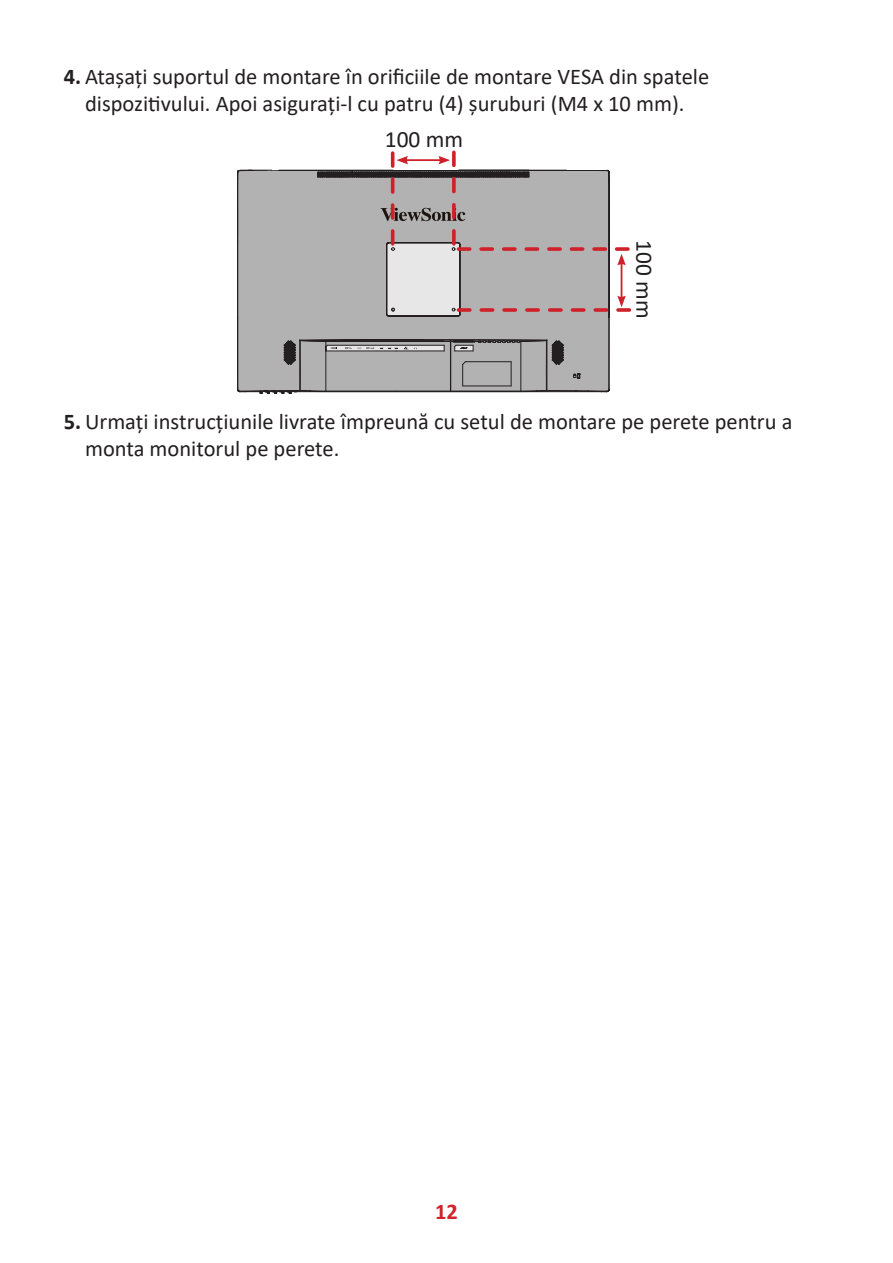
<style>
.page{position:relative;width:893px;height:1263px;background:#fff}
.page>*{position:absolute;margin:0;border:0;box-sizing:border-box;transform-origin:0 0}
.t1{font:23.4px "Calibri";color:#231f20}
.t2{font:22.5px/27px "Calibri";color:#231f20;text-align:center}
.t3{font:700 22.5px "Calibri";color:#d1232a}
.s1{font-weight:700}
</style>
<div class="page">
<svg style="left:237px;top:152px;width:392px;height:242px"></svg>
<p class="t2" style="left:64px;top:62px;width:647px"><span class="s1">4.</span> Atașați suportul de montare în orificiile de montare VESA din spatele dispozitivului. Apoi asigurați-l cu patru (4) șuruburi (M4 x 10 mm).</p>
<p class="t1" style="left:385px;top:123px;width:80px">100 mm</p>
<p class="t1" style="left:660px;top:240px;width:80px;rotate:90deg">100 mm</p>
<p class="t2" style="left:85px;top:407px;width:709px;text-align:left;text-indent:-21px"><span class="s1">5.</span> Urmați instrucțiunile livrate împreună cu setul de montare pe perete pentru a monta monitorul pe perete.</p>
<p class="t3" style="left:435px;top:1196px;width:24px">12</p>
</div>
